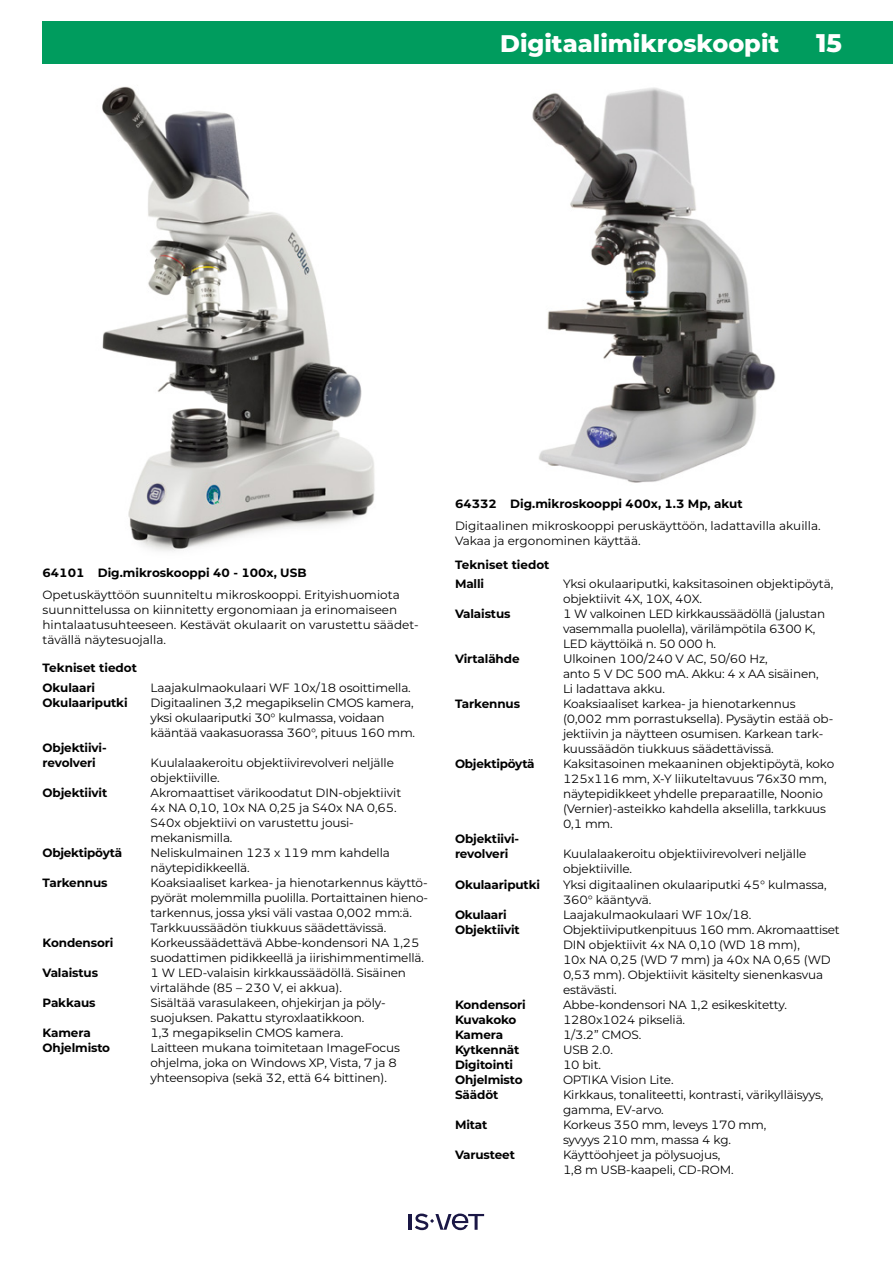
<style>
.page{position:relative;width:893px;height:1263px;background:#fff}
.page>*{position:absolute;margin:0;border:0;box-sizing:border-box;transform-origin:0 0}
.t1{font:800 25.5px "Montserrat";color:#fff}
.OTSIKKONAUHA{font:800 24px "Montserrat";color:#fff}
.VÄLIOTSIKKO_2{font:12px/15px "Montserrat";letter-spacing:-.01em;color:#000}
.VÄLIOTSIKKO_2-2{font:700 12px "Montserrat";letter-spacing:-.01em;color:#000}
</style>
<div class="page">
<div style="left:43px;top:21px;width:850px;height:43px;background:#009c5e"></div>
<img style="left:102px;top:86px;width:273px;height:465px">
<img style="left:532px;top:87px;width:244px;height:396px">
<hr style="left:409px;top:1214px;width:3px;height:16px;background:#1a1745">
<svg style="left:415px;top:1213px;width:69px;height:17px"></svg>
<p class="OTSIKKONAUHA" style="left:500px;top:25px;width:281px">Digitaalimikroskoopit</p>
<h1 class="t1" style="left:816px;top:24px;width:27px">15</h1>
<p class="VÄLIOTSIKKO_2-2" style="left:43px;top:564px;width:266px">64101 Dig.mikroskooppi 40 - 100x, USB</p>
<p class="VÄLIOTSIKKO_2" style="left:43px;top:587px;width:378px">Opetuskäyttöön suunniteltu mikroskooppi. Erityishuomiota suunnittelussa on kiinnitetty ergonomiaan ja erinomaiseen hintalaatusuhteeseen. Kestävät okulaarit on varustettu säädet&shy;tävällä näytesuojalla.</p>
<p class="VÄLIOTSIKKO_2-2" style="left:43px;top:659px;width:96px">Tekniset tiedot</p>
<p class="VÄLIOTSIKKO_2-2" style="left:43px;top:679px;width:54px">Okulaari</p>
<p class="VÄLIOTSIKKO_2" style="left:151px;top:679px;width:262px">Laajakulmaokulaari WF 10x/18 osoittimella.</p>
<p class="VÄLIOTSIKKO_2-2" style="left:43px;top:694px;width:87px">Okulaariputki</p>
<p class="VÄLIOTSIKKO_2" style="left:151px;top:694px;width:265px">Digitaalinen 3,2 megapikselin CMOS kamera,</p>
<p class="VÄLIOTSIKKO_2" style="left:151px;top:709px;width:236px">yksi okulaariputki 30° kulmassa, voidaan</p>
<p class="VÄLIOTSIKKO_2" style="left:151px;top:724px;width:266px">kääntää vaakasuorassa 360°, pituus 160 mm.</p>
<p class="VÄLIOTSIKKO_2-2" style="left:43px;top:739px;width:66px">Objektiivi-</p>
<p class="VÄLIOTSIKKO_2-2" style="left:43px;top:754px;width:55px">revolveri</p>
<p class="VÄLIOTSIKKO_2" style="left:151px;top:754px;width:245px">Kuulalaakeroitu objektiivirevolveri neljälle</p>
<p class="VÄLIOTSIKKO_2" style="left:151px;top:769px;width:71px">objektiiville.</p>
<p class="VÄLIOTSIKKO_2-2" style="left:43px;top:784px;width:66px">Objektiivit</p>
<p class="VÄLIOTSIKKO_2" style="left:151px;top:784px;width:252px">Akromaattiset värikoodatut DIN-objektiivit</p>
<p class="VÄLIOTSIKKO_2" style="left:151px;top:799px;width:247px">4x NA 0,10, 10x NA 0,25 ja S40x NA 0,65.</p>
<p class="VÄLIOTSIKKO_2" style="left:151px;top:814px;width:205px">S40x objektiivi on varustettu jousi-</p>
<p class="VÄLIOTSIKKO_2" style="left:151px;top:829px;width:83px">mekanismilla.</p>
<p class="VÄLIOTSIKKO_2-2" style="left:43px;top:844px;width:81px">Objektipöytä</p>
<p class="VÄLIOTSIKKO_2" style="left:151px;top:844px;width:241px">Neliskulmainen 123 x 119 mm kahdella</p>
<p class="VÄLIOTSIKKO_2" style="left:151px;top:859px;width:101px">näytepidikkeellä.</p>
<p class="VÄLIOTSIKKO_2-2" style="left:43px;top:874px;width:67px">Tarkennus</p>
<p class="VÄLIOTSIKKO_2" style="left:151px;top:874px;width:279px">Koaksiaaliset karkea- ja hienotarkennus käyttö-</p>
<p class="VÄLIOTSIKKO_2" style="left:151px;top:889px;width:279px">pyörät molemmilla puolilla. Portaittainen hieno-</p>
<p class="VÄLIOTSIKKO_2" style="left:151px;top:904px;width:263px">tarkennus, jossa yksi väli vastaa 0,002 mm:ä.</p>
<p class="VÄLIOTSIKKO_2" style="left:151px;top:919px;width:237px">Tarkkuussäädön tiukkuus säädettävissä.</p>
<p class="VÄLIOTSIKKO_2-2" style="left:43px;top:934px;width:72px">Kondensori</p>
<p class="VÄLIOTSIKKO_2" style="left:151px;top:934px;width:271px">Korkeussäädettävä Abbe-kondensori NA 1,25</p>
<p class="VÄLIOTSIKKO_2" style="left:151px;top:949px;width:275px">suodattimen pidikkeellä ja iirishimmentimellä.</p>
<p class="VÄLIOTSIKKO_2-2" style="left:43px;top:964px;width:57px">Valaistus</p>
<p class="VÄLIOTSIKKO_2" style="left:151px;top:964px;width:257px">1 W LED-valaisin kirkkaussäädöllä. Sisäinen</p>
<p class="VÄLIOTSIKKO_2" style="left:151px;top:979px;width:193px">virtalähde (85 – 230 V, ei akkua).</p>
<p class="VÄLIOTSIKKO_2-2" style="left:43px;top:994px;width:55px">Pakkaus</p>
<p class="VÄLIOTSIKKO_2" style="left:151px;top:994px;width:237px">Sisältää varasulakeen, ohjekirjan ja pöly-</p>
<p class="VÄLIOTSIKKO_2" style="left:151px;top:1009px;width:215px">suojuksen. Pakattu styroxlaatikkoon.</p>
<p class="VÄLIOTSIKKO_2-2" style="left:43px;top:1024px;width:50px">Kamera</p>
<p class="VÄLIOTSIKKO_2" style="left:151px;top:1024px;width:194px">1,3 megapikselin CMOS kamera.</p>
<p class="VÄLIOTSIKKO_2-2" style="left:43px;top:1039px;width:69px">Ohjelmisto</p>
<p class="VÄLIOTSIKKO_2" style="left:151px;top:1039px;width:251px">Laitteen mukana toimitetaan ImageFocus</p>
<p class="VÄLIOTSIKKO_2" style="left:151px;top:1054px;width:248px">ohjelma, joka on Windows XP, Vista, 7 ja 8</p>
<p class="VÄLIOTSIKKO_2" style="left:151px;top:1069px;width:238px">yhteensopiva (sekä 32, että 64 bittinen).</p>
<p class="VÄLIOTSIKKO_2-2" style="left:455px;top:495px;width:289px">64332 Dig.mikroskooppi 400x, 1.3 Mp, akut</p>
<p class="VÄLIOTSIKKO_2" style="left:455px;top:518px;width:367px">Digitaalinen mikroskooppi peruskäyttöön, ladattavilla akuilla.<br>Vakaa ja ergonominen käyttää.</p>
<p class="VÄLIOTSIKKO_2-2" style="left:455px;top:556px;width:96px">Tekniset tiedot</p>
<p class="VÄLIOTSIKKO_2-2" style="left:455px;top:575px;width:31px">Malli</p>
<p class="VÄLIOTSIKKO_2" style="left:563px;top:576px;width:272px">Yksi okulaariputki, kaksitasoinen objektipöytä,</p>
<p class="VÄLIOTSIKKO_2" style="left:563px;top:591px;width:141px">objektiivit 4X, 10X, 40X.</p>
<p class="VÄLIOTSIKKO_2-2" style="left:455px;top:605px;width:57px">Valaistus</p>
<p class="VÄLIOTSIKKO_2" style="left:563px;top:606px;width:264px">1 W valkoinen LED kirkkaussäädöllä (jalustan</p>
<p class="VÄLIOTSIKKO_2" style="left:563px;top:621px;width:254px">vasemmalla puolella), värilämpötila 6300 K,</p>
<p class="VÄLIOTSIKKO_2" style="left:563px;top:636px;width:155px">LED käyttöikä n. 50 000 h.</p>
<p class="VÄLIOTSIKKO_2-2" style="left:455px;top:650px;width:66px">Virtalähde</p>
<p class="VÄLIOTSIKKO_2" style="left:563px;top:651px;width:206px">Ulkoinen 100/240 V AC, 50/60 Hz,</p>
<p class="VÄLIOTSIKKO_2" style="left:563px;top:666px;width:257px">anto 5 V DC 500 mA. Akku: 4 x AA sisäinen,</p>
<p class="VÄLIOTSIKKO_2" style="left:563px;top:681px;width:104px">Li ladattava akku.</p>
<p class="VÄLIOTSIKKO_2-2" style="left:455px;top:695px;width:67px">Tarkennus</p>
<p class="VÄLIOTSIKKO_2" style="left:563px;top:696px;width:234px">Koaksiaaliset karkea- ja hienotarkennus</p>
<p class="VÄLIOTSIKKO_2" style="left:563px;top:711px;width:272px">(0,002 mm porrastuksella). Pysäytin estää ob-</p>
<p class="VÄLIOTSIKKO_2" style="left:563px;top:726px;width:262px">jektiivin ja näytteen osumisen. Karkean tark-</p>
<p class="VÄLIOTSIKKO_2" style="left:563px;top:741px;width:212px">kuussäädön tiukkuus säädettävissä.</p>
<p class="VÄLIOTSIKKO_2-2" style="left:455px;top:755px;width:81px">Objektipöytä</p>
<p class="VÄLIOTSIKKO_2" style="left:563px;top:756px;width:273px">Kaksitasoinen mekaaninen objektipöytä, koko</p>
<p class="VÄLIOTSIKKO_2" style="left:563px;top:771px;width:265px">125x116 mm, X-Y liikuteltavuus 76x30 mm,</p>
<p class="VÄLIOTSIKKO_2" style="left:563px;top:786px;width:262px">näytepidikkeet yhdelle preparaatille, Noonio</p>
<p class="VÄLIOTSIKKO_2" style="left:563px;top:801px;width:265px">(Vernier)-asteikko kahdella akselilla, tarkkuus</p>
<p class="VÄLIOTSIKKO_2" style="left:563px;top:816px;width:51px">0,1 mm.</p>
<p class="VÄLIOTSIKKO_2-2" style="left:455px;top:830px;width:66px">Objektiivi-</p>
<p class="VÄLIOTSIKKO_2-2" style="left:455px;top:845px;width:55px">revolveri</p>
<p class="VÄLIOTSIKKO_2" style="left:563px;top:846px;width:245px">Kuulalaakeroitu objektiivirevolveri neljälle</p>
<p class="VÄLIOTSIKKO_2" style="left:563px;top:861px;width:71px">objektiiville.</p>
<p class="VÄLIOTSIKKO_2-2" style="left:455px;top:875px;width:87px">Okulaariputki</p>
<p class="VÄLIOTSIKKO_2" style="left:563px;top:876px;width:265px">Yksi digitaalinen okulaariputki 45° kulmassa,</p>
<p class="VÄLIOTSIKKO_2" style="left:563px;top:891px;width:90px">360° kääntyvä.</p>
<p class="VÄLIOTSIKKO_2-2" style="left:455px;top:905px;width:53px">Okulaari</p>
<p class="VÄLIOTSIKKO_2" style="left:563px;top:906px;width:190px">Laajakulmaokulaari WF 10x/18.</p>
<p class="VÄLIOTSIKKO_2-2" style="left:455px;top:920px;width:66px">Objektiivit</p>
<p class="VÄLIOTSIKKO_2" style="left:563px;top:921px;width:278px">Objektiiviputkenpituus 160 mm. Akromaattiset</p>
<p class="VÄLIOTSIKKO_2" style="left:563px;top:936px;width:238px">DIN objektiivit 4x NA 0,10 (WD 18 mm),</p>
<p class="VÄLIOTSIKKO_2" style="left:563px;top:951px;width:269px">10x NA 0,25 (WD 7 mm) ja 40x NA 0,65 (WD</p>
<p class="VÄLIOTSIKKO_2" style="left:563px;top:966px;width:262px">0,53 mm). Objektiivit käsitelty sienenkasvua</p>
<p class="VÄLIOTSIKKO_2" style="left:563px;top:981px;width:55px">estävästi.</p>
<p class="VÄLIOTSIKKO_2-2" style="left:455px;top:995px;width:72px">Kondensori</p>
<p class="VÄLIOTSIKKO_2" style="left:563px;top:996px;width:225px">Abbe-kondensori NA 1,2 esikeskitetty.</p>
<p class="VÄLIOTSIKKO_2-2" style="left:455px;top:1010px;width:63px">Kuvakoko</p>
<p class="VÄLIOTSIKKO_2" style="left:563px;top:1011px;width:124px">1280x1024 pikseliä.</p>
<p class="VÄLIOTSIKKO_2-2" style="left:455px;top:1025px;width:50px">Kamera</p>
<p class="VÄLIOTSIKKO_2" style="left:563px;top:1026px;width:80px">1/3.2” CMOS.</p>
<p class="VÄLIOTSIKKO_2-2" style="left:455px;top:1040px;width:66px">Kytkennät</p>
<p class="VÄLIOTSIKKO_2" style="left:563px;top:1041px;width:52px">USB 2.0.</p>
<p class="VÄLIOTSIKKO_2-2" style="left:455px;top:1055px;width:60px">Digitointi</p>
<p class="VÄLIOTSIKKO_2" style="left:563px;top:1056px;width:40px">10 bit.</p>
<p class="VÄLIOTSIKKO_2-2" style="left:455px;top:1070px;width:69px">Ohjelmisto</p>
<p class="VÄLIOTSIKKO_2" style="left:563px;top:1071px;width:112px">OPTIKA Vision Lite.</p>
<p class="VÄLIOTSIKKO_2-2" style="left:455px;top:1085px;width:45px">Säädöt</p>
<p class="VÄLIOTSIKKO_2" style="left:563px;top:1086px;width:262px">Kirkkaus, tonaliteetti, kontrasti, värikylläisyys,</p>
<p class="VÄLIOTSIKKO_2" style="left:563px;top:1101px;width:102px">gamma, EV-arvo.</p>
<p class="VÄLIOTSIKKO_2-2" style="left:455px;top:1115px;width:34px">Mitat</p>
<p class="VÄLIOTSIKKO_2" style="left:563px;top:1116px;width:205px">Korkeus 350 mm, leveys 170 mm,</p>
<p class="VÄLIOTSIKKO_2" style="left:563px;top:1131px;width:170px">syvyys 210 mm, massa 4 kg.</p>
<p class="VÄLIOTSIKKO_2-2" style="left:455px;top:1145px;width:61px">Varusteet</p>
<p class="VÄLIOTSIKKO_2" style="left:563px;top:1146px;width:159px">Käyttöohjeet ja pölysuojus,</p>
<p class="VÄLIOTSIKKO_2" style="left:563px;top:1161px;width:172px">1,8 m USB-kaapeli, CD-ROM.</p>
</div>
